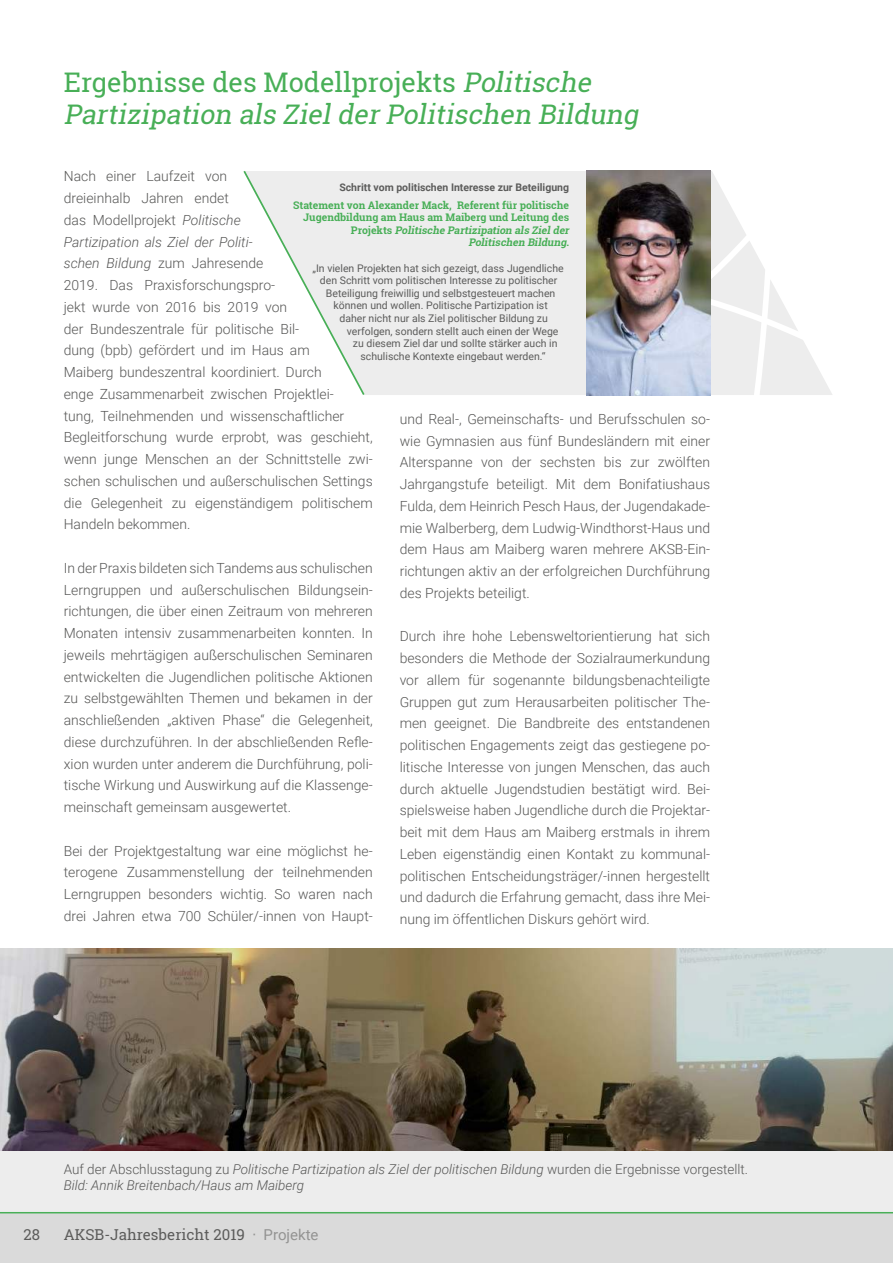
<style>
.page{position:relative;width:893px;height:1263px;background:#fff}
.page>*{position:absolute;margin:0;border:0;box-sizing:border-box;transform-origin:0 0}
.t1{font:italic 27px/32.4px "Roboto Slab";color:#48af57}
.t2{font:15px "Roboto Slab";color:#5c5c5b}
.t3{font:300 13.95px/21.8px "Roboto";color:#575756;text-align:justify}
.t4{font:italic 300 13.5px/16.2px "Roboto";color:#575756}
.t5{font:10.5px "Roboto";color:#5c5c5b}
.t6{font:700 10.5px/12.6px "Roboto Slab";color:#48af57;text-align:right}
.t7{font:700 10.5px "Roboto";color:#5c5c5b}
.s1{font-style:normal}
.s2{font-style:italic}
.s3{color:#939392}
.s4{font-family:"Roboto";color:#939392}
</style>
<div class="page">
<div style="left:0;top:1142px;width:893px;height:94px;background:#ededed"></div>
<div style="left:0;top:1213px;width:893px;height:50px;background:#dadada"></div>
<hr style="left:0;top:1212px;width:893px;height:1px;background:#48af57">
<img style="left:0;top:948px;width:893px;height:202px">
<svg style="left:710px;top:171px;width:122px;height:224px"></svg>
<div style="left:366px;top:171px;width:220px;height:224px;background:#ededed"></div>
<svg style="left:243px;top:171px;width:123px;height:224px"></svg>
<img style="left:586px;top:171px;width:124px;height:224px">
<h1 class="t1" style="left:64px;top:66px;width:582px"><span class="s1">Ergebnisse des Modellprojekts</span> Politische<br>Partizipation als ZielderPolitischen Bildung</h1>
<p class="t3" style="left:64px;top:165px;width:311px;text-align:left">Nach einer Laufzeit von<br>dreieinhalb Jahren endet<br>das Modellprojekt <span class="s2">Politische<br>Partizipation als Ziel der Politi-<br>schen Bildung</span> zum Jahresende<br>2019. Das Praxisforschungspro-<br>jekt wurde von 2016 bis 2019 von<br>der Bundeszentrale für politische Bil-<br>dung (bpb) gefördert und im Haus am<br>Maiberg bundeszentral koordiniert. Durch<br>enge Zusammenarbeit zwischen Projektlei-<br>tung, Teilnehmenden und wissenschaftlicher Begleitforschung wurde erprobt, was geschieht, wenn junge Menschen an der Schnittstelle zwi&shy;schen schulischen und außerschulischen Settings die Gelegenheit zu eigenständigem politischem Handeln bekommen.</p>
<p class="t3" style="left:64px;top:556px;width:311px">In der Praxis bildeten sich Tandems aus schulischen Lerngruppen und außerschulischen Bildungsein&shy;richtungen, die über einen Zeitraum von mehreren Monaten intensiv zusammenarbeiten konnten. In jeweils mehrtägigen außerschulischen Seminaren entwickelten die Jugendlichen politische Aktionen zu selbstgewählten Themen und bekamen in der anschließenden „aktiven Phase“ die Gelegenheit, diese durchzuführen. In der abschließenden Refle&shy;xion wurden unter anderem die Durchführung, poli&shy;tische Wirkung und Auswirkung auf die Klassenge&shy;meinschaft gemeinsam ausgewertet.</p>
<p class="t3" style="left:64px;top:839px;width:311px">Bei der Projektgestaltung war eine möglichst he&shy;terogene Zusammenstellung der teilnehmenden Lerngruppen besonders wichtig. So waren nach drei Jahren etwa 700 Schüler/-innen von Haupt-</p>
<p class="t7" style="left:339px;top:179px;width:231px">Schritt vom politischen Interesse zur Beteiligung</p>
<p class="t6" style="left:293px;top:198px;width:280px">Statement von Alexander Mack, Referent für politische Jugendbildung am Haus am Maiberg und Leitung des<br>P r o j e k t s <span class="s2">Politische Partizipation als Zielder Politischen Bildung</span>.</p>
<p class="t5" style="left:312px;top:260px;width:253px">„In vielen Projekten hat sich gezeigt, dass Jugendliche</p>
<p class="t5" style="left:320px;top:273px;width:239px">den Schritt vom politischen Interesse zu politischer</p>
<p class="t5" style="left:326px;top:286px;width:231px">Beteiligung freiwillig und selbstgesteuert machen</p>
<p class="t5" style="left:333px;top:298px;width:216px">können und wollen. Politische Partizipation ist</p>
<p class="t5" style="left:339px;top:311px;width:210px">daher nicht nur als Ziel politischer Bildung zu</p>
<p class="t5" style="left:347px;top:323px;width:213px">verfolgen, sondern stellt auch einen der Wege</p>
<p class="t5" style="left:353px;top:336px;width:206px">zu diesem Ziel dar und sollte stärker auch in</p>
<p class="t5" style="left:360px;top:349px;width:187px">schulische Kontexte eingebaut werden.“</p>
<p class="t3" style="left:400px;top:407px;width:312px">und Real-, Gemeinschafts- und Berufsschulen so&shy;wie Gymnasien aus fünf Bundesländern mit einer Alterspanne von der sechsten bis zur zwölften Jahrgangstufe beteiligt. Mit dem Bonifatiushaus Fulda, dem Heinrich Pesch Haus, der Jugendakade&shy;mie Walberberg, dem Ludwig-Windthorst-Haus und dem Haus am Maiberg waren mehrere AKSB-Ein&shy;richtungen aktiv an der erfolgreichen Durchführung des Projekts beteiligt.</p>
<p class="t3" style="left:400px;top:625px;width:312px">Durch ihre hohe Lebensweltorientierung hat sich besonders die Methode der Sozialraumerkundung vor allem für sogenannte bildungsbenachteiligte Gruppen gut zum Herausarbeiten politischer The&shy;men geeignet. Die Bandbreite des entstandenen politischen Engagements zeigt das gestiegene po&shy;litische Interesse von jungen Menschen, das auch durch aktuelle Jugendstudien bestätigt wird. Bei&shy;spielsweise haben Jugendliche durch die Projektar&shy;beit mit dem Haus am Maiberg erstmals in ihrem Leben eigenständig einen Kontakt zu kommunal&shy;politischen Entscheidungsträger/-innen hergestellt und dadurch die Erfahrung gemacht, dass ihre Mei&shy;nung im öffentlichen Diskurs gehört wird.</p>
<p class="t4" style="left:64px;top:1161px;width:686px"><span class="s1">Auf der Abschlusstagung zu</span> Politische Partizipation als Ziel der politischen Bildung <span class="s1">wurden die Ergebnisse vorgestellt.<br></span>Bild: Annik Breitenbach/Haus am Maiberg</p>
<p class="t2" style="left:24px;top:1225px;width:18px">28</p>
<p class="t2" style="left:64px;top:1225px;width:256px">AKSB-Jahresbericht 2019 <span class="s3">·</span> <span class="s4">Projekte</span></p>
</div>
